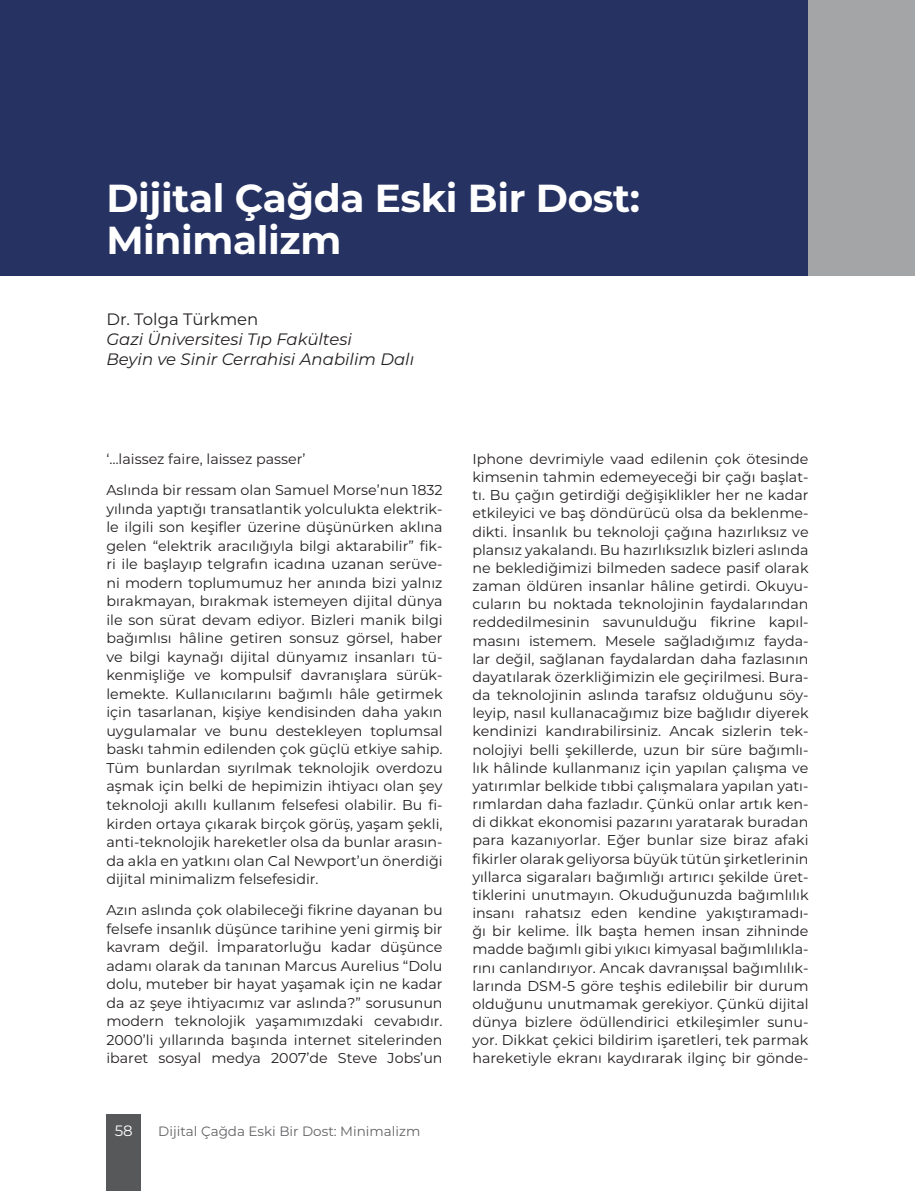
<style>
.page{position:relative;width:915px;height:1191px;background:#fff}
.page>*{position:absolute;margin:0;border:0;box-sizing:border-box;transform-origin:0 0}
.t1{font:700 39px/42px "Montserrat";letter-spacing:-.01em;color:#fff}
.t2{font:italic 16.5px/19.8px "Montserrat";color:#231f20}
.t3{font:16.5px "Montserrat";color:#231f20}
.t4{font:15px "Montserrat";color:#fff}
.t5{font:14.25px/18.1px "Montserrat";color:#231f20;text-align:justify}
.t6{font:13.5px "Montserrat";color:#636366}
</style>
<div class="page">
<div style="left:0;top:0;width:808px;height:275px;background:#263262"></div>
<div style="left:808px;top:0;width:106px;height:275px;background:#a3a5a7"></div>
<div style="left:106px;top:1114px;width:35px;height:77px;background:#57585a"></div>
<h1 class="t1" style="left:106px;top:175px;width:535px">Dijital Çağda Eski Bir Dost:<br>Minimalizm</h1>
<p class="t3" style="left:106px;top:308px;width:153px">Dr. Tolga Türkmen</p>
<p class="t2" style="left:106px;top:329px;width:309px">Gazi Üniversitesi Tıp Fakültesi<br>Beyin ve Sinir Cerrahisi Anabilim Dalı</p>
<p class="t5" style="left:106px;top:443px;width:337px;line-height:31.2px">‘…laissez faire, laissez passer’<br>Aslında bir ressam olan Samuel Morse’nun 1832</p>
<p class="t5" style="left:106px;top:499px;width:337px">yılında yaptığı transatlantik yolculukta elektrik&shy;le ilgili son keşifler üzerine düşünürken aklına gelen “elektrik aracılığıyla bilgi aktarabilir” fik&shy;ri ile başlayıp telgrafın icadına uzanan serüve&shy;ni modern toplumumuz her anında bizi yalnız bırakmayan, bırakmak istemeyen dijital dünya ile son sürat devam ediyor. Bizleri manik bilgi bağımlısı hâline getiren sonsuz görsel, haber ve bilgi kaynağı dijital dünyamız insanları tü&shy;kenmişliğe ve kompulsif davranışlara sürük&shy;lemekte. Kullanıcılarını bağımlı hâle getirmek için tasarlanan, kişiye kendisinden daha yakın uygulamalar ve bunu destekleyen toplumsal baskı tahmin edilenden çok güçlü etkiye sahip.<br>Tüm bunlardan sıyrılmak teknolojik overdozu aşmak için belki de hepimizin ihtiyacı olan şey teknoloji akıllı kullanım felsefesi olabilir. Bu fi&shy;kirden ortaya çıkarak birçok görüş, yaşam şekli, anti-teknolojik hareketler olsa da bunlar arasın&shy;da akla en yatkını olan Cal Newport’un önerdiği dijital minimalizm felsefesidir.</p>
<p class="t5" style="left:106px;top:900px;width:337px">Azın aslında çok olabileceği fikrine dayanan bu felsefe insanlık düşünce tarihine yeni girmiş bir kavram değil. İmparatorluğu kadar düşünce adamı olarak da tanınan Marcus Aurelius “Dolu dolu, muteber bir hayat yaşamak için ne kadar da az şeye ihtiyacımız var aslında?” sorusunun modern teknolojik yaşamımızdaki cevabıdır.<br>2000’li yıllarında başında internet sitelerinden ibaret sosyal medya 2007’de Steve Jobs’un</p>
<p class="t4" style="left:115px;top:1120px;width:20px">58</p>
<p class="t6" style="left:158px;top:1122px;width:263px">Dijital Çağda Eski Bir Dost: Minimalizm</p>
<p class="t5" style="left:472px;top:449px;width:337px">Iphone devrimiyle vaad edilenin çok ötesinde kimsenin tahmin edemeyeceği bir çağı başlat&shy;tı. Bu çağın getirdiği değişiklikler her ne kadar etkileyici ve baş döndürücü olsa da beklenme&shy;dikti. İnsanlık bu teknoloji çağına hazırlıksız ve plansız yakalandı. Bu hazırlıksızlık bizleri aslında ne beklediğimizi bilmeden sadece pasif olarak zaman öldüren insanlar hâline getirdi. Okuyu&shy;cuların bu noktada teknolojinin faydalarından reddedilmesinin savunulduğu fikrine kapıl&shy;masını istemem. Mesele sağladığımız fayda&shy;lar değil, sağlanan faydalardan daha fazlasının dayatılarak özerkliğimizin ele geçirilmesi. Bura&shy;da teknolojinin aslında tarafsız olduğunu söy&shy;leyip, nasıl kullanacağımız bize bağlıdır diyerek kendinizi kandırabilirsiniz. Ancak sizlerin tek&shy;nolojiyi belli şekillerde, uzun bir süre bağımlı&shy;lık hâlinde kullanmanız için yapılan çalışma ve yatırımlar belkide tıbbi çalışmalara yapılan yatı&shy;rımlardan daha fazladır. Çünkü onlar artık ken&shy;di dikkat ekonomisi pazarını yaratarak buradan para kazanıyorlar. Eğer bunlar size biraz afaki fikirler olarak geliyorsa büyük tütün şirketlerinin yıllarca sigaraları bağımlığı artırıcı şekilde üret&shy;tiklerini unutmayın. Okuduğunuzda bağımlılık insanı rahatsız eden kendine yakıştıramadı&shy;ğı bir kelime. İlk başta hemen insan zihninde madde bağımlı gibi yıkıcı kimyasal bağımlılıkla&shy;rını canlandırıyor. Ancak davranışsal bağımlılık&shy;larında DSM-5 göre teşhis edilebilir bir durum olduğunu unutmamak gerekiyor. Çünkü dijital dünya bizlere ödüllendirici etkileşimler sunu&shy;yor. Dikkat çekici bildirim işaretleri, tek parmak hareketiyle ekranı kaydırarak ilginç bir gönde-</p>
</div>
